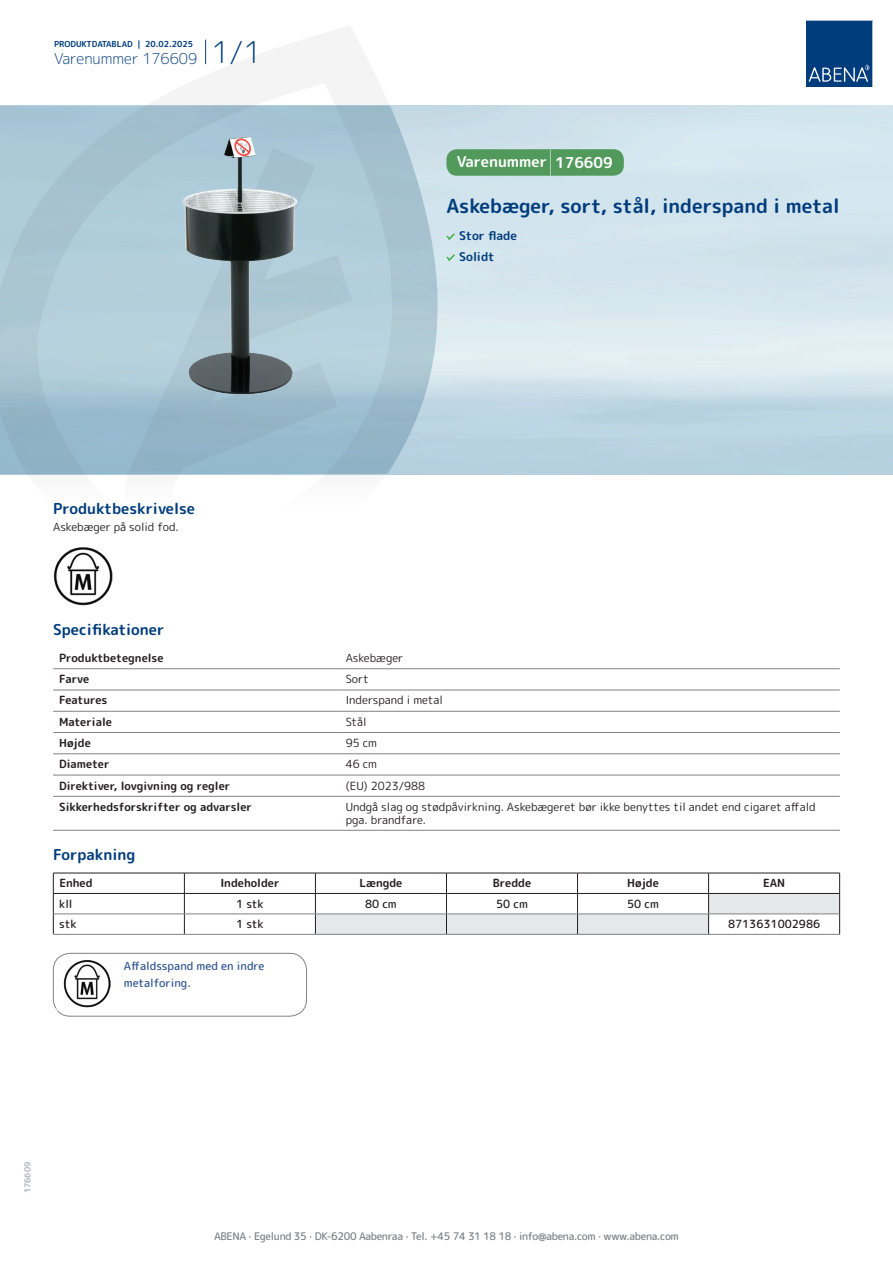
<style>
.page{position:relative;width:893px;height:1263px;background:#fff}
.page>*{position:absolute;margin:0;border:0;box-sizing:border-box;transform-origin:0 0}
.t1{font:700 19.5px "Rounded Mplus 1 c";color:#013d7d}
.t2{font:700 15px "Rounded Mplus 1 c";color:#013d7d}
.t3{font:300 15px "Rounded Mplus 1 c";color:#013d7d}
.t4{font:700 15px "Rounded Mplus 1 c";color:#fff}
.t5{font:700 12px/21px "Rounded Mplus 1 c";color:#013d7d}
.t6{font:11.25px/13.5px "Rounded Mplus 1 c";color:#231f20}
.t7{font:700 11.25px "Rounded Mplus 1 c";color:#231f20}
.t8{font:500 11.25px "Rounded Mplus 1 c";color:#231f20}
.t9{font:500 11.25px/16.5px "Rounded Mplus 1 c";color:#305691}
.t10{font:500 10.5px "Rounded Mplus 1 c";letter-spacing:-.03em;color:#808285}
.t11{font:700 10.5px "Rounded Mplus 1 c";color:#fff}
.t12{font:700 8.25px "Rounded Mplus 1 c";color:#013d7d}
.t13{font:700 8.25px "Rounded Mplus 1 c";color:#b2b3b7}
.s1{font-size:30px}
.s2{font-size:25.5px}
</style>
<div class="page">
<svg style="left:0;top:26px;width:439px;height:555px"></svg>
<svg style="left:0;top:106px;width:438px;height:368px;background:#a7c5d3"></svg>
<svg style="left:205px;top:40px;width:1px;height:24px"></svg>
<svg style="left:806px;top:20px;width:67px;height:67px;background:#144b86"></svg>
<img style="left:175px;top:127px;width:128px;height:275px">
<img style="left:53px;top:546px;width:59px;height:60px">
<hr style="left:53px;top:668px;width:287px;height:1px;background:#808285">
<hr style="left:340px;top:668px;width:500px;height:1px;background:#808285">
<hr style="left:53px;top:690px;width:287px;height:1px;background:#808285">
<hr style="left:340px;top:690px;width:500px;height:1px;background:#808285">
<hr style="left:53px;top:711px;width:287px;height:1px;background:#808285">
<hr style="left:340px;top:711px;width:500px;height:1px;background:#808285">
<hr style="left:53px;top:732px;width:287px;height:1px;background:#808285">
<hr style="left:340px;top:732px;width:500px;height:1px;background:#808285">
<hr style="left:53px;top:753px;width:287px;height:1px;background:#808285">
<hr style="left:340px;top:753px;width:500px;height:1px;background:#808285">
<hr style="left:53px;top:775px;width:287px;height:1px;background:#808285">
<hr style="left:340px;top:775px;width:500px;height:1px;background:#808285">
<hr style="left:53px;top:796px;width:287px;height:1px;background:#808285">
<hr style="left:340px;top:796px;width:500px;height:1px;background:#808285">
<hr style="left:53px;top:830px;width:287px;height:1px;background:#808285">
<hr style="left:340px;top:830px;width:500px;height:1px;background:#808285">
<hr style="left:53px;top:873px;width:131px;height:1px;background:#231f20">
<hr style="left:184px;top:873px;width:131px;height:1px;background:#231f20">
<hr style="left:53px;top:893px;width:131px;height:1px;background:#231f20">
<hr style="left:184px;top:893px;width:131px;height:1px;background:#231f20">
<svg style="left:53px;top:873px;width:1px;height:61px"></svg>
<svg style="left:184px;top:873px;width:1px;height:61px"></svg>
<svg style="left:315px;top:873px;width:525px;height:61px"></svg>
<hr style="left:54px;top:914px;width:130px;height:1px;background:#808285">
<hr style="left:184px;top:914px;width:131px;height:1px;background:#808285">
<hr style="left:315px;top:914px;width:131px;height:1px;background:#808285">
<hr style="left:446px;top:914px;width:131px;height:1px;background:#808285">
<hr style="left:577px;top:914px;width:132px;height:1px;background:#808285">
<hr style="left:709px;top:914px;width:130px;height:1px;background:#808285">
<hr style="left:53px;top:934px;width:131px;height:1px;background:#808285">
<hr style="left:184px;top:934px;width:131px;height:1px;background:#808285">
<hr style="left:315px;top:934px;width:131px;height:1px;background:#808285">
<hr style="left:446px;top:934px;width:131px;height:1px;background:#808285">
<hr style="left:577px;top:934px;width:132px;height:1px;background:#808285">
<hr style="left:709px;top:934px;width:131px;height:1px;background:#808285">
<img style="left:63px;top:960px;width:47px;height:47px">
<div style="left:53px;top:953px;width:254px;height:63px;border:1px solid #808285;border-radius:17px"></div>
<svg style="left:446px;top:233px;width:9px;height:7px"></svg>
<svg style="left:446px;top:254px;width:9px;height:7px"></svg>
<div style="left:446px;top:149px;width:178px;height:27px;background:#52995c;border-radius:10px"></div>
<p class="t12" style="left:54px;top:38px;width:141px">PRODUKTDATABLAD | 20.02.2025</p>
<h2 class="t3" style="left:54px;top:48px;width:209px">Varenummer 176609 <span class="s1">1/1</span></h2>
<h2 class="t4" style="left:457px;top:151px;width:157px">Varenummer <span class="s2">|</span> 176609</h2>
<h1 class="t1" style="left:446px;top:192px;width:395px">Askebæger, sort, stål, inderspand i metal</h1>
<p class="t5" style="left:459px;top:225px;width:59px">Stor flade<br>Solidt</p>
<h2 class="t2" style="left:53px;top:498px;width:143px">Produktbeskrivelse</h2>
<p class="t6" style="left:53px;top:520px;width:127px">Askebæger på solid fod.</p>
<h2 class="t2" style="left:53px;top:619px;width:113px">Specifikationer</h2>
<p class="t7" style="left:59px;top:650px;width:106px">Produktbetegnelse</p>
<p class="t6" style="left:346px;top:651px;width:59px">Askebæger</p>
<p class="t7" style="left:59px;top:671px;width:32px">Farve</p>
<p class="t6" style="left:346px;top:672px;width:25px">Sort</p>
<p class="t7" style="left:59px;top:692px;width:50px">Features</p>
<p class="t6" style="left:346px;top:693px;width:99px">Inderspand i metal</p>
<p class="t7" style="left:59px;top:714px;width:54px">Materiale</p>
<p class="t6" style="left:346px;top:715px;width:23px">Stål</p>
<p class="t7" style="left:59px;top:735px;width:33px">Højde</p>
<p class="t6" style="left:346px;top:736px;width:33px">95 cm</p>
<p class="t7" style="left:59px;top:756px;width:52px">Diameter</p>
<p class="t6" style="left:346px;top:757px;width:33px">46 cm</p>
<p class="t7" style="left:59px;top:777px;width:173px">Direktiver, lovgivning og regler</p>
<p class="t6" style="left:346px;top:779px;width:81px">(EU) 2023/988</p>
<p class="t7" style="left:59px;top:799px;width:194px">Sikkerhedsforskrifter og advarsler</p>
<p class="t6" style="left:346px;top:800px;width:471px">Undgå slag og stødpåvirkning. Askebægeret bør ikke benyttes til andet end cigaret affald pga. brandfare.</p>
<h2 class="t2" style="left:53px;top:844px;width:84px">Forpakning</h2>
<p class="t7" style="left:59px;top:875px;width:35px">Enhed</p>
<p class="t7" style="left:220px;top:875px;width:61px">Indeholder</p>
<p class="t7" style="left:359px;top:875px;width:44px">Længde</p>
<p class="t7" style="left:493px;top:875px;width:40px">Bredde</p>
<p class="t7" style="left:627px;top:875px;width:33px">Højde</p>
<p class="t7" style="left:763px;top:875px;width:24px">EAN</p>
<p class="t8" style="left:59px;top:896px;width:15px">kll</p>
<p class="t8" style="left:236px;top:896px;width:29px">1 stk</p>
<p class="t8" style="left:365px;top:896px;width:33px">80 cm</p>
<p class="t8" style="left:496px;top:896px;width:33px">50 cm</p>
<p class="t8" style="left:627px;top:896px;width:33px">50 cm</p>
<p class="t8" style="left:59px;top:916px;width:19px">stk</p>
<p class="t8" style="left:236px;top:916px;width:29px">1 stk</p>
<p class="t8" style="left:728px;top:916px;width:94px">8713631002986</p>
<p class="t9" style="left:124px;top:958px;width:142px">Affaldsspand med en indre metalforing.</p>
<p class="t11" style="left:53px;top:1005px;width:7px">*</p>
<p class="t13" style="left:22px;top:1193px;width:33px;rotate:-90deg">176609</p>
<p class="t10" style="left:214px;top:1229px;width:466px">ABENA · Egelund 35 · DK-6200 Aabenraa · Tel. +45 74 31 18 18 · info@abena.com · www.abena.com</p>
</div>
